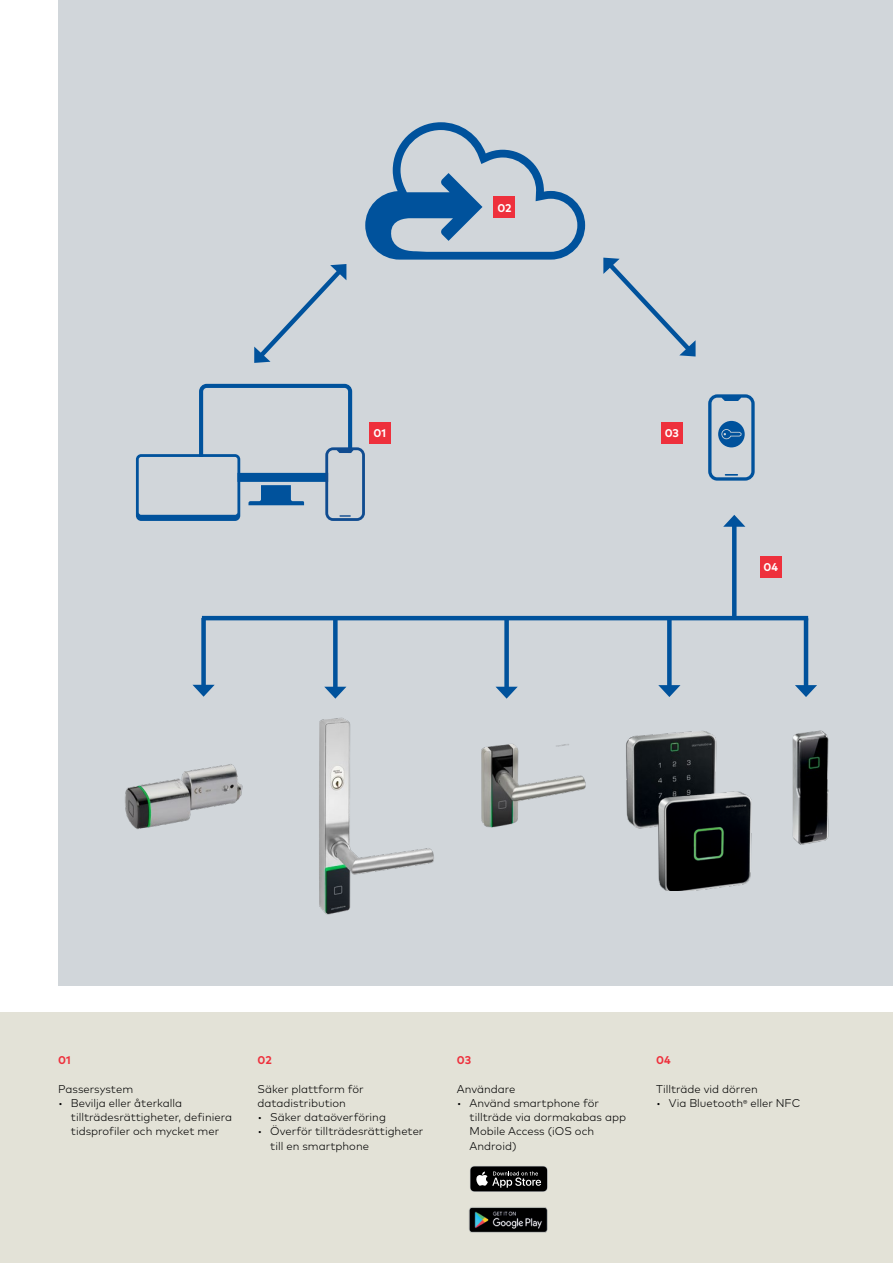
<style>
.page{position:relative;width:893px;height:1263px;background:#fff}
.page>*{position:absolute;margin:0;border:0;box-sizing:border-box;transform-origin:0 0}
.t1{font:300 11.25px/14.2px "Mark Pro";color:#000}
.t2{font:700 11.25px "Mark Pro";letter-spacing:-.005em;color:#fff}
.t3{font:700 11.25px "Mark Pro";letter-spacing:-.005em;color:#ee303c}
.s1{font-size:9.75px}
</style>
<div class="page">
<div style="left:58px;top:0;width:835px;height:985px;background:#d1d6da"></div>
<svg style="left:365px;top:122px;width:220px;height:138px"></svg>
<hr style="left:202px;top:616px;width:606px;height:4px;background:#00529c">
<div style="left:201px;top:618px;width:5px;height:71px;background:#00529c"></div>
<svg style="left:192px;top:685px;width:23px;height:12px"></svg>
<div style="left:333px;top:620px;width:5px;height:71px;background:#00529c"></div>
<svg style="left:324px;top:687px;width:22px;height:12px"></svg>
<hr style="left:732px;top:523px;width:4px;height:96px;background:#00529c">
<svg style="left:723px;top:515px;width:22px;height:12px"></svg>
<img style="left:792px;top:730px;width:37px;height:115px">
<div style="left:504px;top:620px;width:5px;height:71px;background:#00529c"></div>
<svg style="left:496px;top:687px;width:22px;height:12px"></svg>
<hr style="left:804px;top:618px;width:4px;height:71px;background:#00529c">
<svg style="left:795px;top:685px;width:22px;height:12px"></svg>
<div style="left:667px;top:618px;width:5px;height:71px;background:#00529c"></div>
<svg style="left:658px;top:685px;width:22px;height:12px"></svg>
<img style="left:481px;top:744px;width:105px;height:84px">
<div style="left:760px;top:556px;width:21px;height:21px;background:#ee303c"></div>
<div style="left:369px;top:422px;width:21px;height:21px;background:#ee303c"></div>
<div style="left:661px;top:422px;width:21px;height:21px;background:#ee303c"></div>
<img style="left:626px;top:730px;width:91px;height:99px">
<svg style="left:254px;top:264px;width:93px;height:99px"></svg>
<svg style="left:603px;top:257px;width:93px;height:100px"></svg>
<div style="left:0;top:1012px;width:893px;height:251px;background:#e3e2d7"></div>
<img style="left:319px;top:717px;width:115px;height:198px">
<img style="left:644px;top:772px;width:108px;height:119px">
<svg style="left:708px;top:394px;width:47px;height:87px"></svg>
<svg style="left:136px;top:384px;width:229px;height:137px"></svg>
<div style="left:494px;top:197px;width:21px;height:21px;background:#ee303c"></div>
<svg style="left:470px;top:1166px;width:78px;height:26px;background:#323333"></svg>
<img style="left:469px;top:1207px;width:79px;height:26px">
<img style="left:125px;top:764px;width:118px;height:66px">
<p class="t2" style="left:497px;top:199px;width:16px">02</p>
<p class="t2" style="left:373px;top:425px;width:14px">01</p>
<p class="t2" style="left:665px;top:425px;width:16px">03</p>
<p class="t2" style="left:763px;top:559px;width:16px">04</p>
<p class="t3" style="left:58px;top:1051px;width:14px">01</p>
<p class="t1" style="left:58px;top:1080px;width:76px">Passersystem</p>
<p class="t1" style="left:71px;top:1095px;width:163px;text-indent:-13px">• Bevilja eller återkalla tillträdesrättigheter, definiera tidsprofiler och mycket mer</p>
<p class="t3" style="left:258px;top:1051px;width:16px">02</p>
<p class="t1" style="left:258px;top:1080px;width:108px">Säker plattform för datadistribution</p>
<p class="t1" style="left:258px;top:1109px;width:130px">• Säker dataöverföring</p>
<p class="t1" style="left:270px;top:1123px;width:155px;text-indent:-13px">• Överför tillträdesrättigheter till en smartphone</p>
<p class="t3" style="left:457px;top:1051px;width:16px">03</p>
<p class="t1" style="left:457px;top:1080px;width:60px">Användare</p>
<p class="t1" style="left:470px;top:1095px;width:158px;text-indent:-13px">• Använd smartphone för tillträde via dormakabas app<br>Mobile Access (iOS och<br>Android)</p>
<p class="t3" style="left:656px;top:1051px;width:16px">04</p>
<p class="t1" style="left:656px;top:1080px;width:103px">Tillträde vid dörren</p>
<p class="t1" style="left:656px;top:1095px;width:146px">• Via Bluetooth<span class="s1">®</span> eller NFC</p>
</div>
